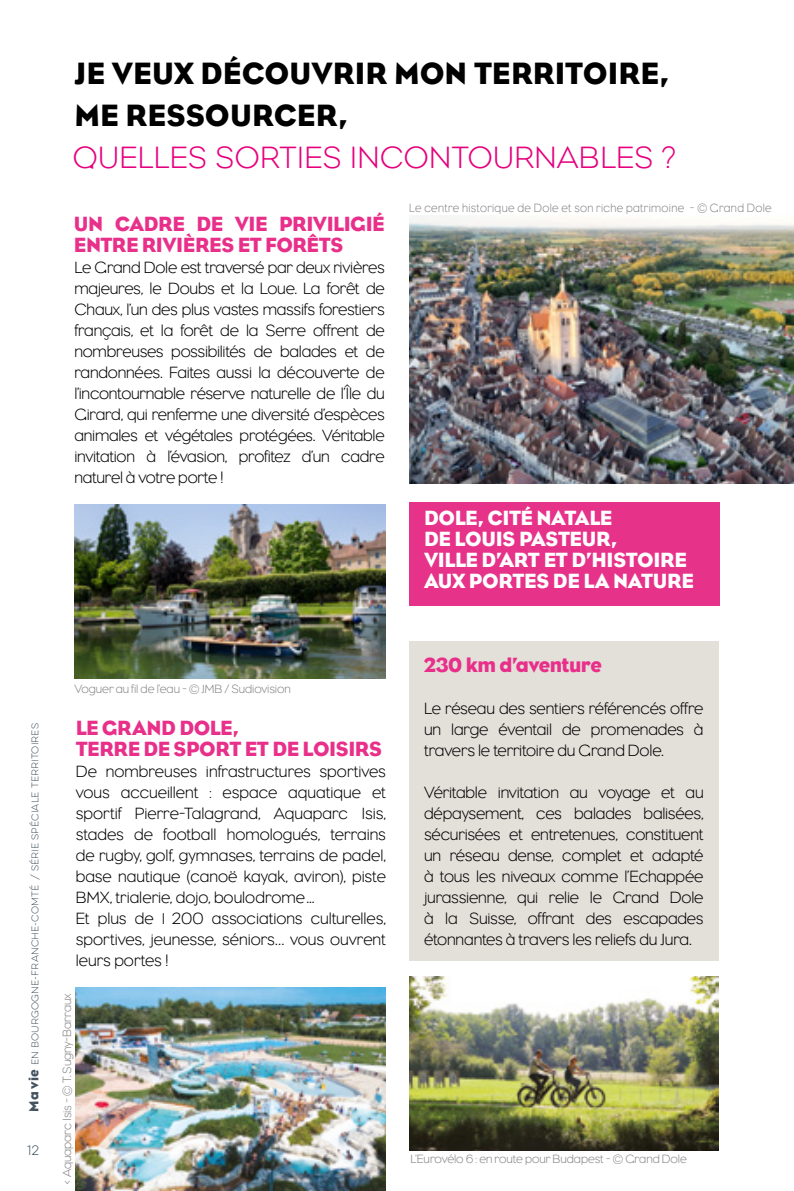
<style>
.page{position:relative;width:794px;height:1191px;background:#fff}
.page>*{position:absolute;margin:0;border:0;box-sizing:border-box;transform-origin:0 0}
.t1{font:31.5px/42px "Eagle";letter-spacing:.005em;color:#000}
.t2{font:300 31.5px "Eagle";letter-spacing:.02em;color:#e6007d}
.t3{font:21px/21px "Eagle";letter-spacing:-.02em;color:#e8308a}
.t4{font:21px/21px "Eagle";letter-spacing:-.015em;color:#fff}
.t5{font:300 16.62px/21px "Eagle";letter-spacing:-.005em;color:#000;text-align:justify}
.t6{font:300 12.25px "Eagle";color:#868586}
.t7{font:300 12.25px "Eagle";letter-spacing:.03em;color:#868586;scale:.95 1}
.t8{font:100 12.25px "Eveleth Clean";color:#43525e}
.t9{font:100 8.75px "Eveleth Clean";letter-spacing:.015em;color:#43525e}
.s1{font-family:"Eagle";font-weight:400;font-size:14px}
</style>
<div class="page">
<img style="left:409px;top:216px;width:385px;height:267px">
<img style="left:76px;top:987px;width:310px;height:204px">
<img style="left:409px;top:976px;width:309px;height:174px">
<img style="left:74px;top:504px;width:311px;height:174px">
<div style="left:409px;top:641px;width:309px;height:319px;background:#e3e0da"></div>
<div style="left:409px;top:502px;width:310px;height:103px;background:#e7328a"></div>
<h1 class="t1" style="left:74px;top:52px;width:596px">JE VEUX DÉCOUVRIR MON TERRITOIRE,<br>ME RESSOURCER,</h1>
<h1 class="t2" style="left:73px;top:140px;width:604px">QUELLES SORTIES INCONTOURNABLES ?</h1>
<p class="t3" style="left:74px;top:213px;width:312px">UN CADRE DE VIE PRIVILIGIÉ<br>ENTRE RIVIÈRES ET FORÊTS</p>
<p class="t5" style="left:74px;top:257px;width:312px">Le Grand Dole est traversé par deux rivières majeures, le Doubs et la Loue. La forêt de Chaux, l’un des plus vastes massifs forestiers français, et la forêt de la Serre offrent de nombreuses possibilités de balades et de randonnées. Faites aussi la découverte de l’incontournable réserve naturelle de l’Île du Girard, qui renferme une diversité d’espèces animales et végétales protégées. Véritable invitation à l’évasion, profitez d’un cadre naturel à votre porte !</p>
<p class="t7" style="left:409px;top:201px;width:383px">Le centre historique de Dole et son riche patrimoine - © Grand Dole</p>
<p class="t4" style="left:424px;top:507px;width:271px">DOLE, CITÉ NATALE<br>DE LOUIS PASTEUR,<br>VILLE D’ART ET D’HISTOIRE<br>AUX PORTES DE LA NATURE</p>
<p class="t9" style="left:29px;top:1112px;width:390px;rotate:-90deg"><span class="s1">Ma vie</span> en bourgogne-franche-comté / série spéciale territoires</p>
<p class="t8" style="left:27px;top:1142px;width:14px">12</p>
<p class="t6" style="left:74px;top:682px;width:218px">Voguer au fil de l’eau - © JMB / Sudiovision</p>
<p class="t3" style="left:76px;top:717px;width:307px">LE GRAND DOLE,<br>TERRE DE SPORT ET DE LOISIRS</p>
<p class="t5" style="left:76px;top:761px;width:312px;text-align:left">De nombreuses infrastructures sportives vous accueillent : espace aquatique et sportif Pierre-Talagrand, Aquaparc Isis, stades de football homologués, terrains de rugby, golf, gymnases, terrains de padel, base nautique (canoë kayak, aviron), piste BMX, trialerie, dojo, boulodrome...<br>Et plus de 1 200 associations culturelles, sportives, jeunesse, séniors… vous ouvrent leurs portes !</p>
<p class="t6" style="left:60px;top:1184px;width:193px;rotate:-90deg">&lt; Aquaparc Isis - © T. Sugny-Barraux</p>
<p class="t3" style="left:424px;top:654px;width:179px">230 km d’aventure</p>
<p class="t5" style="left:424px;top:698px;width:281px">Le réseau des sentiers référencés offre un large éventail de promenades à travers le territoire du Grand Dole.</p>
<p class="t5" style="left:424px;top:782px;width:281px">Véritable invitation au voyage et au dépaysement, ces balades balisées, sécurisées et entretenues, constituent un réseau dense, complet et adapté à tous les niveaux comme l’Echappée jurassienne, qui relie le Grand Dole à la Suisse, offrant des escapades étonnantes à travers les reliefs du Jura.</p>
<p class="t6" style="left:410px;top:1152px;width:278px">L’Eurovélo 6 : en route pour Budapest - © Grand Dole</p>
</div>
